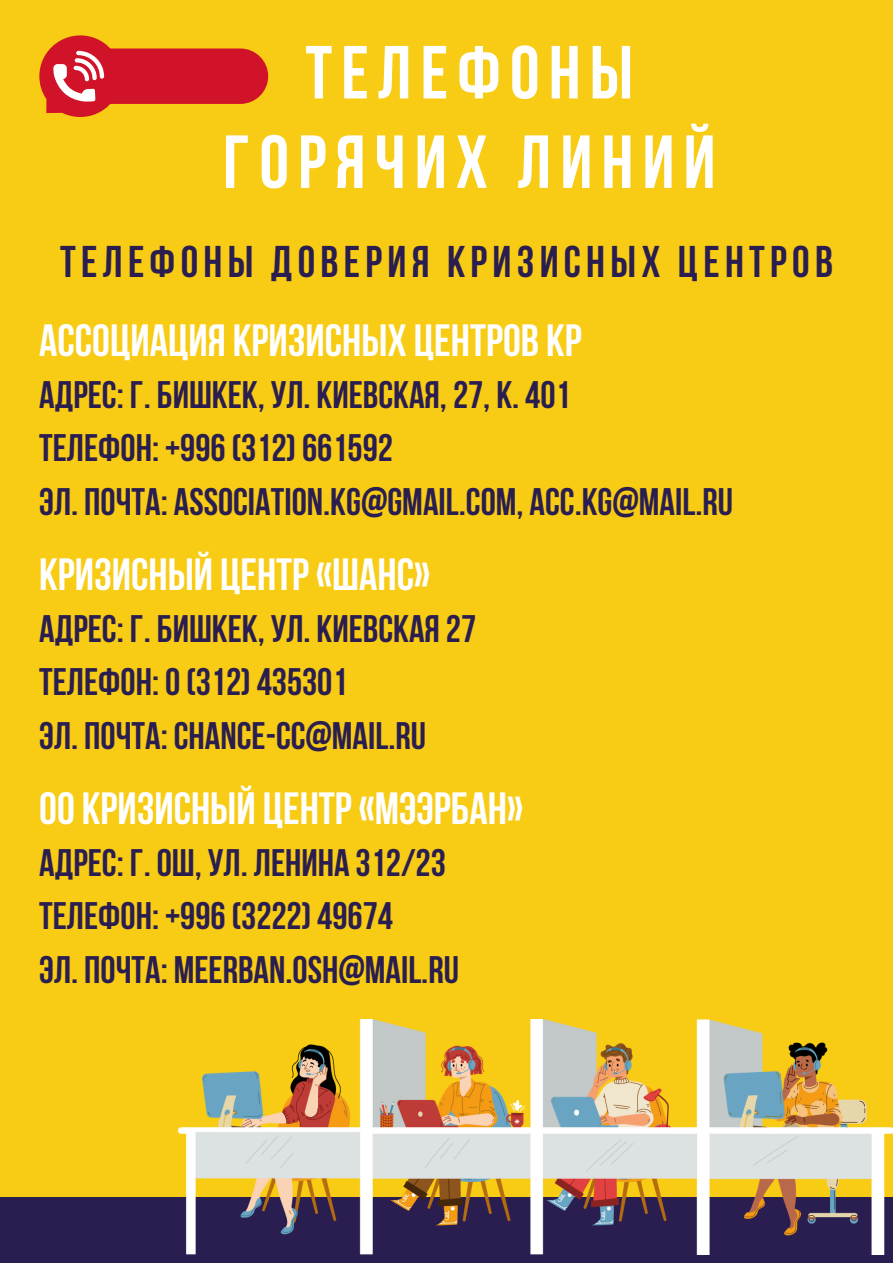
<style>
.page{position:relative;width:893px;height:1263px;background:#f8cb14}
.page>*{position:absolute;margin:0;border:0;box-sizing:border-box;transform-origin:0 0}
.t1{font:700 75px/89.4px "Bebas Neue";letter-spacing:.12em;color:#fff;text-align:center}
.t2{font:700 45px "Bebas Neue";color:#fff}
.t3{font:700 44.25px "Bebas Neue";letter-spacing:.12em;color:#2a1e50}
.t4{font:700 38.25px "Bebas Neue";color:#2a1e50}
</style>
<div class="page">
<div style="left:0;top:1197px;width:893px;height:66px;background:#2a1e50"></div>
<img style="left:179px;top:1020px;width:714px;height:234px">
<svg style="left:39px;top:35px;width:229px;height:82px"></svg>
<p class="t1" style="left:223px;top:35px;width:494px">ТЕЛЕФОНЫ<br>ГОРЯЧИХ ЛИНИЙ</p>
<p class="t3" style="left:60px;top:244px;width:774px">ТЕЛЕФОНЫ ДОВЕРИЯ КРИЗИСНЫХ ЦЕНТРОВ</p>
<p class="t2" style="left:39px;top:322px;width:544px">АССОЦИАЦИЯ КРИЗИСНЫХ ЦЕНТРОВ КР</p>
<h3 class="t4" style="left:39px;top:379px;width:533px">АДРЕС: Г. БИШКЕК, УЛ. КИЕВСКАЯ, 27, К. 401</h3>
<p class="t4" style="left:39px;top:433px;width:355px">ТЕЛЕФОН: +996(312)661592</p>
<p class="t4" style="left:39px;top:486px;width:695px">ЭЛ. ПОЧТА: ASSOCIATION.KG@GMAIL.COM, ACC.KG@MAIL.RU</p>
<p class="t2" style="left:39px;top:556px;width:392px">КРИЗИСНЫЙ ЦЕНТР«ШАНС»</p>
<h1 class="t4" style="left:39px;top:613px;width:438px">АДРЕС: Г. БИШКЕК, УЛ. КИЕВСКАЯ 27</h1>
<h2 class="t4" style="left:39px;top:666px;width:310px">ТЕЛЕФОН: 0(312)435301</h2>
<h3 class="t4" style="left:39px;top:720px;width:388px">ЭЛ. ПОЧТА: CHANCE-CC@MAIL.RU</h3>
<p class="t2" style="left:39px;top:790px;width:485px">ОО КРИЗИСНЫЙ ЦЕНТР«МЭЭРБАН»</p>
<h3 class="t4" style="left:39px;top:847px;width:408px">АДРЕС: Г. ОШ, УЛ. ЛЕНИНА 312/23</h3>
<p class="t4" style="left:39px;top:900px;width:355px">ТЕЛЕФОН: +996(3222)49674</p>
<p class="t4" style="left:39px;top:954px;width:421px">ЭЛ. ПОЧТА: MEERBAN.OSH@MAIL.RU</p>
</div>
